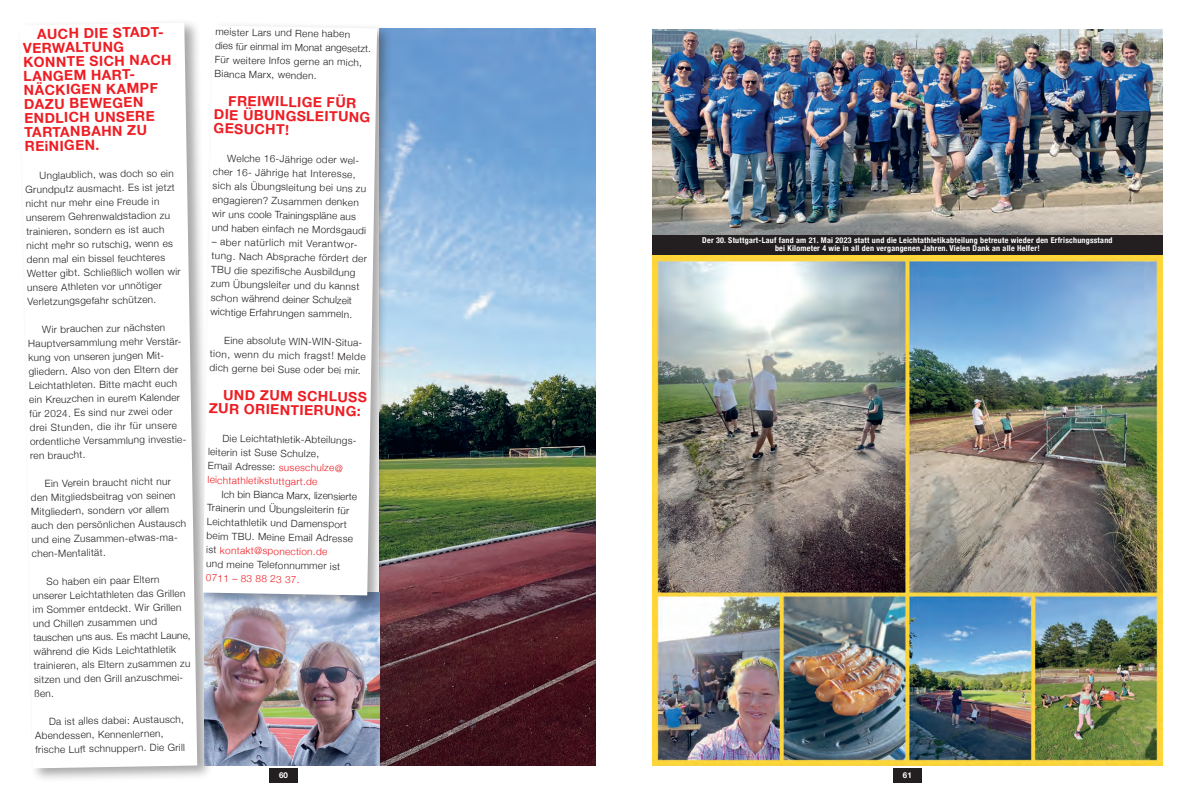
<style>
.page{position:relative;width:1191px;height:794px;background:#fff}
.page>*{position:absolute;margin:0;border:0;box-sizing:border-box;transform-origin:0 0}
.t1{font:700 14px/14px "Helvetica Neue";color:#ee1d23}
.t2{font:300 10px/14px "Helvetica Neue";color:#231f20}
.t3{font:700 condensed 8px "Helvetica Neue";letter-spacing:.03em;color:#fff}
.t4{font:700 8px "Helvetica Neue";color:#fff}
.s1{color:#ee1d23}
</style>
<div class="page">
<div style="left:269px;top:768px;width:29px;height:14px;background:#231f20"></div>
<div style="left:893px;top:768px;width:28px;height:14px;background:#231f20"></div>
<img style="left:652px;top:29px;width:510px;height:206px">
<div style="left:652px;top:235px;width:510px;height:20px;background:#231f20"></div>
<div style="left:17px;top:18px;width:197px;height:764px;background:#231f20;opacity:.4"></div>
<svg style="left:20px;top:23px;width:177px;height:745px"></svg>
<img style="left:380px;top:28px;width:215px;height:737px">
<img style="left:652px;top:255px;width:510px;height:510px">
<img style="left:204px;top:609px;width:176px;height:156px">
<div style="left:200px;top:21px;width:193px;height:588px;background:#231f20;opacity:.4"></div>
<svg style="left:203px;top:26px;width:174px;height:569px"></svg>
<p class="t1" style="left:23px;top:27px;width:150px;text-indent:14px;rotate:-1deg">AUCH DIE STADT-<br>VERWALTUNG<br>KONNTE SICH NACH<br>LANGEM HART-<br>NÄCKIGEN KAMPF<br>DAZU BEWEGEN<br>ENDLICH UNSERE<br>TARTANBAHN ZU<br>REiNIGEN.</p>
<p class="t2" style="left:25px;top:168px;width:155px;text-indent:14px;rotate:-1deg">Unglaublich, was doch so ein<br>Grundputz ausmacht. Es ist jetzt nicht nur mehr eine Freude in unserem Gehrenwaldstadion zu trainieren, sondern es ist auch nicht mehr so rutschig, wenn es denn mal ein bissel feuchteres<br>Wetter gibt. Schließlich wollen wir unsere Athleten vor unnötiger<br>Verletzungsgefahr schützen.</p>
<p class="t2" style="left:28px;top:322px;width:158px;text-indent:14px;rotate:-1deg">Wir brauchen zur nächsten<br>Hauptversammlung mehr Verstär&shy;kung von unseren jungen Mit&shy;gliedern. Also von den Eltern der<br>Leichtathleten. Bitte macht euch ein Kreuzchen in eurem Kalender für 2024. Es sind nur zwei oder drei Stunden, die ihr für unsere ordentliche Versammlung investie&shy;ren braucht.</p>
<p class="t2" style="left:31px;top:476px;width:156px;text-indent:14px;rotate:-1deg">Ein Verein braucht nicht nur den Mitgliedsbeitrag von seinen<br>Mitgliedern, sondern vor allem auch den persönlichen Austausch und eine Zusammen-etwas-ma&shy;chen-Mentalität.</p>
<p class="t2" style="left:32px;top:574px;width:159px;text-indent:14px;rotate:-1deg">So haben ein paar Eltern unserer Leichtathleten das Grillen im Sommer entdeckt. Wir Grillen und Chillen zusammen und tauschen uns aus. Es macht Laune, während die Kids Leichtathletik trainieren, als Eltern zusammen zu sitzen und den Grill anzuschmei&shy;ßen.</p>
<p class="t2" style="left:35px;top:714px;width:151px;text-indent:14px;rotate:-1deg">Da ist alles dabei: Austausch,<br>Abendessen, Kennenlernen, frische Luft schnuppern. Die Grill</p>
<p class="t2" style="left:215px;top:24px;width:157px;rotate:1deg">meister Lars und Rene haben<br>dies für einmal im Monat angesetzt.<br>Für weitere Infos gerne an mich,<br>Bianca Marx, wenden.</p>
<p class="t1" style="left:214px;top:94px;width:158px;text-indent:14px;rotate:1deg">FREIWILLIGE FÜR<br>DIE ÜBUNGSLEITUNG<br>GESUCHT!</p>
<p class="t2" style="left:213px;top:150px;width:155px;text-indent:14px;rotate:1deg">Welche 16-Jährige oder wel&shy;cher 16- Jährige hat Interesse, sich als Übungsleitung bei uns zu engagieren? Zusammen denken wir uns coole Trainingspläne aus und haben einfach ne Mordsgaudi</p>
<p class="t2" style="left:212px;top:234px;width:157px;rotate:1deg">– aber natürlich mit Verantwor&shy;tung. Nach Absprache fördert der<br>TBU die spezifische Ausbildung zum Übungsleiter und du kannst schon während deiner Schulzeit wichtige Erfahrungen sammeln.</p>
<p class="t2" style="left:210px;top:332px;width:157px;text-indent:14px;rotate:1deg">Eine absolute WIN-WIN-Situa&shy;tion, wenn du mich fragst! Melde dich gerne bei Suse oder bei mir.</p>
<p class="t1" style="left:209px;top:388px;width:159px;text-indent:14px;rotate:1deg">UND ZUM SCHLUSS<br>ZUR ORIENTIERUNG:</p>
<p class="t2" style="left:208px;top:430px;width:151px;text-indent:14px;rotate:1deg">Die Leichtathletik-Abteilungs&shy;leiterin ist Suse Schulze,<br>Email Adresse: <span class="s1">suseschulze@ leichtathletikstuttgart.de</span></p>
<p class="t2" style="left:207px;top:486px;width:151px;text-indent:14px;rotate:1deg">Ich bin Bianca Marx, lizensierte<br>Trainerin und Übungsleiterin für<br>Leichtathletik und Damensport beim TBU. Meine Email Adresse ist <span class="s1">kontakt@sponection.de<br></span>und meine Telefonnummer ist<br><span class="s1">0711 – 83 88 23 37.</span></p>
<p class="t3" style="left:702px;top:233px;width:412px">Der 30. Stuttgart-Lauf fand am 21. Mai 2023 statt und die Leichtathletikabteilung betreute wieder den Erfrischungsstand</p>
<p class="t3" style="left:775px;top:241px;width:266px">bei Kilometer 4 wie in all den vergangenen Jahren. Vielen Dank an alle Helfer!</p>
<p class="t4" style="left:279px;top:769px;width:10px">60</p>
<p class="t4" style="left:903px;top:769px;width:10px">61</p>
</div>
